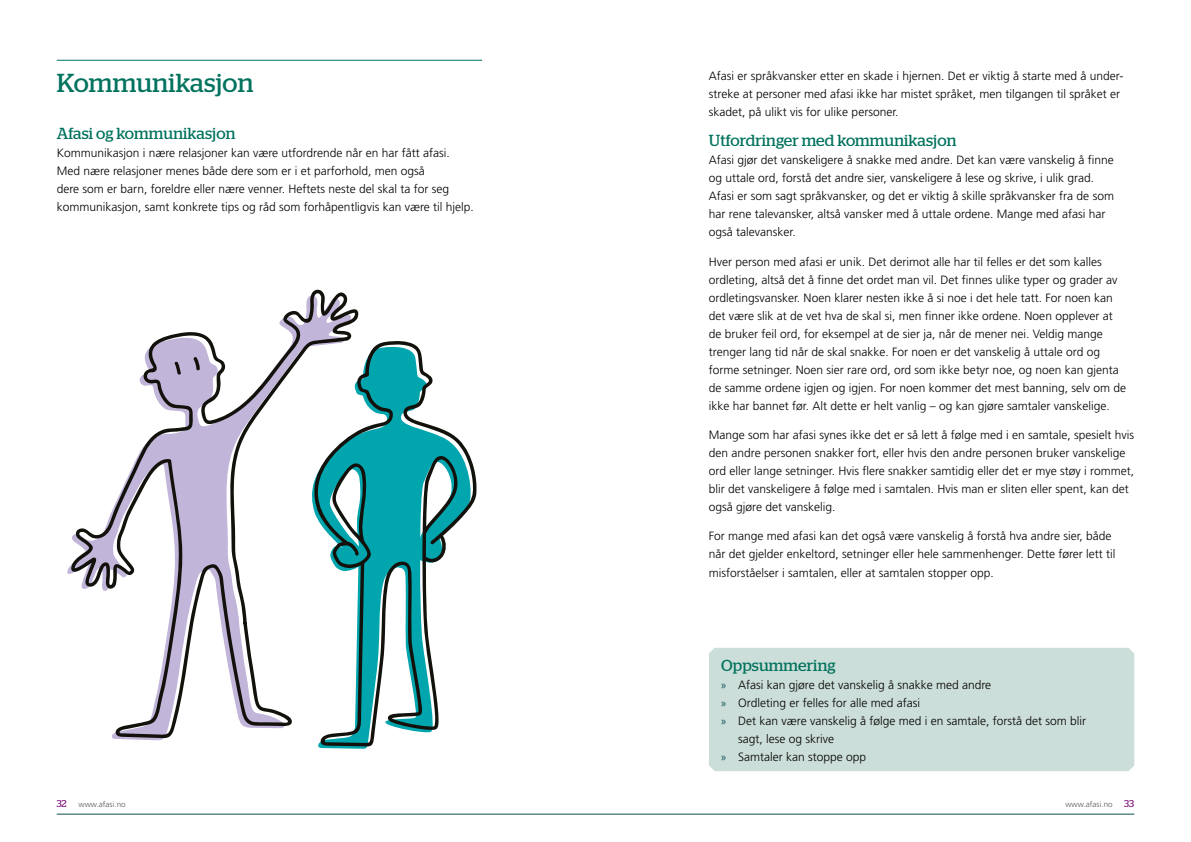
<style>
.page{position:relative;width:1191px;height:842px;background:#fff}
.page>*{position:absolute;margin:0;border:0;box-sizing:border-box;transform-origin:0 0}
.t1{font:26px "Stag";letter-spacing:.01em;color:#00725d}
.t2{font:16px "Stag";letter-spacing:.01em;color:#00725d}
.t3{font:300 12px/18px "Frutiger";color:#000}
.t4{font:300 8px "Frutiger";color:#575756}
.s1{font-family:"Myriad Pro";font-weight:400;color:#0b4e53}
.s2{font-family:"Stag";font-weight:400;font-size:10px;color:#851f82}
</style>
<div class="page">
<hr style="left:57px;top:814px;width:1077px;height:1px;background:#0b4e53">
<div style="left:709px;top:648px;width:425px;height:123px;background:#ccded9"></div>
<hr style="left:57px;top:60px;width:425px;height:1px;background:#00725d">
<svg style="left:70px;top:289px;width:289px;height:450px"></svg>
<svg style="left:320px;top:568px;width:119px;height:179px"></svg>
<svg style="left:314px;top:341px;width:163px;height:227px"></svg>
<svg style="left:174px;top:361px;width:7px;height:14px"></svg>
<svg style="left:193px;top:356px;width:7px;height:15px"></svg>
<h1 class="t1" style="left:57px;top:67px;width:198px">Kommunikasjon</h1>
<h2 class="t2" style="left:57px;top:124px;width:180px">Afasi og kommunikasjon</h2>
<p class="t3" style="left:57px;top:144px;width:418px">Kommunikasjon i nære relasjoner kan være utfordrende når en har fått afasi.<br>Med nære relasjoner menes både dere som er i et parforhold, men også<br>dere som er barn, foreldre eller nære venner. Heftets neste del skal ta for seg kommunikasjon, samt konkrete tips og råd som forhåpentligvis kan være til hjelp.</p>
<p class="t3" style="left:709px;top:67px;width:416px">Afasi er språkvansker etter en skade i hjernen. Det er viktig å starte med å under&shy;streke at personer med afasi ikke har mistet språket, men tilgangen til språket er skadet, på ulikt vis for ulike personer.</p>
<h2 class="t2" style="left:709px;top:132px;width:249px">Utfordringer med kommunikasjon</h2>
<p class="t3" style="left:709px;top:151px;width:406px">Afasi gjør det vanskeligere å snakke med andre. Det kan være vanskelig å finne og uttale ord, forstå det andre sier, vanskeligere å lese og skrive, i ulik grad.<br>Afasi er som sagt språkvansker, og det er viktig å skille språkvansker fra de som har rene talevansker, altså vansker med å uttale ordene. Mange med afasi har også -talevansker.</p>
<p class="t3" style="left:709px;top:253px;width:419px">Hver person med afasi er unik. Det derimot alle har til felles er det som kalles ordleting, altså det å finne det ordet man vil. Det finnes ulike typer og grader av ordletingsvansker. Noen klarer nesten ikke å si noe i det hele tatt. For noen kan det være slik at de vet hva de skal si, men finner ikke ordene. Noen opplever at de bruker feil ord, for eksempel at de sier ja, når de mener nei. Veldig mange trenger lang tid når de skal snakke. For noen er det vanskelig å uttale ord og forme -setninger. Noen sier rare ord, ord som ikke betyr noe, og noen kan gjenta de samme ordene igjen og igjen. For noen kommer det mest banning, selv om de ikke har bannet før. Alt dette er helt vanlig – og kan gjøre samtaler vanskelige.</p>
<p class="t3" style="left:709px;top:426px;width:427px">Mange som har afasi synes ikke det er så lett å følge med i en samtale, spesielt hvis den andre personen snakker fort, eller hvis den andre personen bruker vanskelige ord eller lange setninger. Hvis flere snakker samtidig eller det er mye støy i rommet, blir det vanskeligere å følge med i samtalen. Hvis man er sliten eller spent, kan det også gjøre det vanskelig.</p>
<p class="t3" style="left:709px;top:527px;width:408px">For mange med afasi kan det også være vanskelig å forstå hva andre sier, både når det gjelder enkeltord, setninger eller hele sammenhenger. Dette fører lett til misforståelser i samtalen, eller at samtalen stopper opp.</p>
<h2 class="t2" style="left:721px;top:656px;width:116px">Oppsummering</h2>
<p class="t3" style="left:721px;top:675px;width:271px"><span class="s1">»</span> Afasi kan gjøre det vanskelig å snakke med andre</p>
<p class="t3" style="left:721px;top:693px;width:200px"><span class="s1">»</span> Ordleting er felles for alle med afasi</p>
<p class="t3" style="left:721px;top:711px;width:366px"><span class="s1">»</span> Det kan være vanskelig å følge med i en samtale, forstå det som blir</p>
<p class="t3" style="left:738px;top:729px;width:98px">sagt, lese og skrive</p>
<p class="t3" style="left:721px;top:747px;width:147px"><span class="s1">»</span> Samtaler kan stoppe opp</p>
<p class="t4" style="left:57px;top:800px;width:70px"><span class="s2">32</span> www.afasi.no</p>
<p class="t4" style="left:1065px;top:800px;width:70px">www.afasi.no <span class="s2">33</span></p>
</div>
